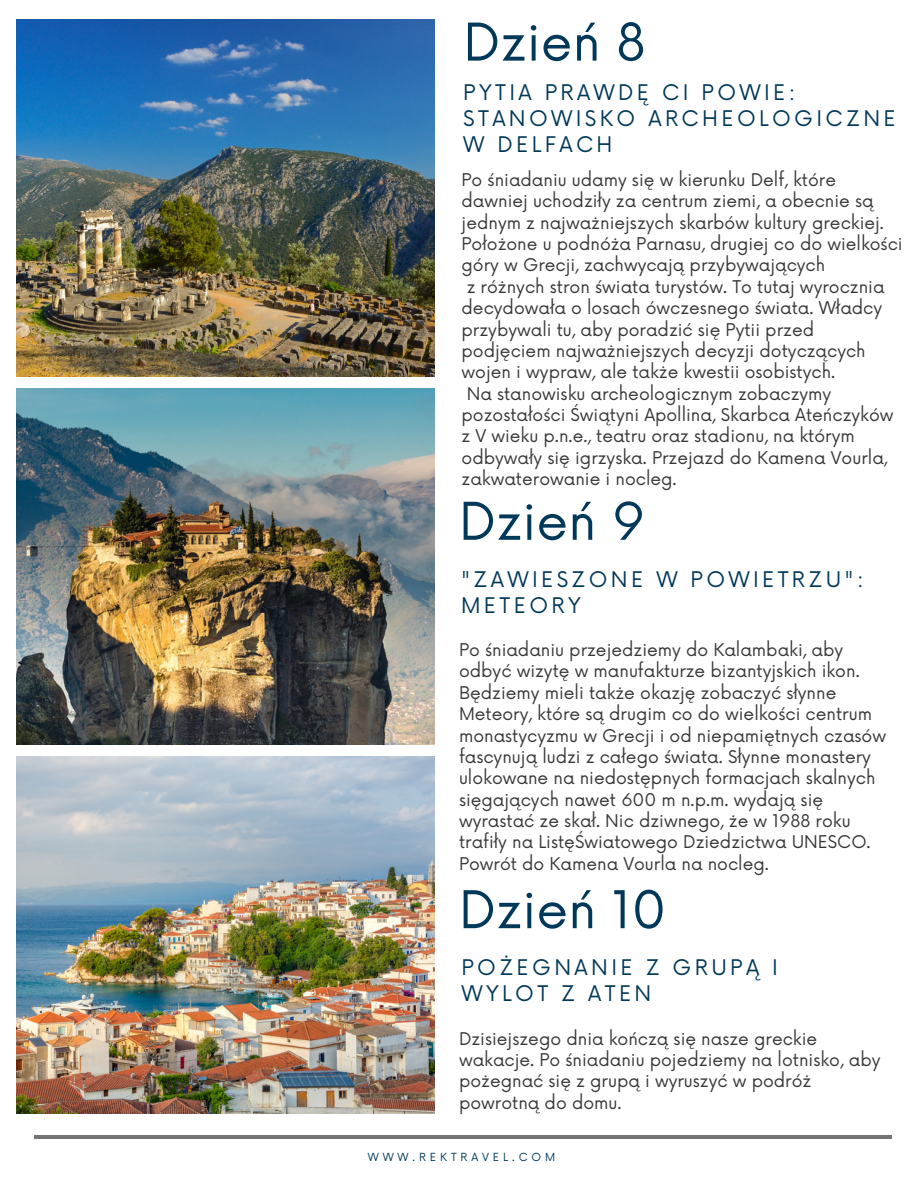
<style>
.page{position:relative;width:918px;height:1188px;background:#fff}
.page>*{position:absolute;margin:0;border:0;box-sizing:border-box;transform-origin:0 0}
.t1{font:50.7px "Now";color:#003859}
.t2{font:21px/25.8px "Now";letter-spacing:.16em;color:#003859}
.t3{font:17.1px/21.3px "Now";color:#373737}
.t4{font:10.95px "Now";letter-spacing:.36em;color:#003859}
</style>
<div class="page">
<img style="left:16px;top:19px;width:419px;height:358px">
<img style="left:16px;top:388px;width:419px;height:357px">
<img style="left:16px;top:756px;width:419px;height:358px">
<hr style="left:35px;top:1136px;width:857px;height:3px;background:#737373">
<h1 class="t1" style="left:463px;top:1px;width:184px">Dzień 8</h1>
<p class="t2" style="left:463px;top:78px;width:434px">PYTIA PRAWDĘ CI POWIE:<br>STANOWISKO ARCHEOLOGICZNE<br>W DELFACH</p>
<p class="t3" style="left:462px;top:168px;width:376px">Po śniadaniu udamy się w kierunku Delf, które</p>
<p class="t3" style="left:462px;top:189px;width:414px">dawniej uchodziły za centrum ziemi, a obecnie są</p>
<p class="t3" style="left:462px;top:211px;width:424px">jednym z najważniejszych skarbów kultury greckiej.</p>
<p class="t3" style="left:462px;top:232px;width:443px">Położone u podnóża Parnasu, drugiej co do wielkości</p>
<p class="t3" style="left:462px;top:253px;width:365px">góry w Grecji, zachwycają przybywających</p>
<p class="t3" style="left:467px;top:275px;width:419px">z różnych stron świata turystów. To tutaj wyrocznia</p>
<p class="t3" style="left:462px;top:296px;width:422px">decydowała o losach ówczesnego świata. Władcy</p>
<p class="t3" style="left:462px;top:317px;width:354px">przybywali tu, aby poradzić się Pytii przed</p>
<p class="t3" style="left:462px;top:339px;width:406px">podjęciem najważniejszych decyzji dotyczących</p>
<p class="t3" style="left:462px;top:360px;width:375px">wojen i wypraw, ale także kwestii osobistych.</p>
<p class="t3" style="left:467px;top:382px;width:366px">Na stanowisku archeologicznym zobaczymy</p>
<p class="t3" style="left:462px;top:403px;width:433px">pozostałości Świątyni Apollina, Skarbca Ateńczyków</p>
<p class="t3" style="left:462px;top:424px;width:395px">z V wieku p.n.e., teatru oraz stadionu, na którym</p>
<p class="t3" style="left:462px;top:446px;width:427px">odbywały się igrzyska. Przejazd do Kamena Vourla,</p>
<p class="t3" style="left:462px;top:467px;width:217px">zakwaterowanie i nocleg.</p>
<h1 class="t1" style="left:459px;top:481px;width:188px">Dzień 9</h1>
<p class="t2" style="left:461px;top:565px;width:404px">"ZAWIESZONE W POWIETRZU":<br>METEORY</p>
<p class="t3" style="left:459px;top:638px;width:429px">Po śniadaniu przejedziemy do Kalambaki, aby odbyć wizytę w manufakturze bizantyjskich ikon.<br>Będziemy mieli także okazję zobaczyć słynne Meteory, które są drugim co do wielkości centrum monastycyzmu w Grecji i od niepamiętnych czasów fascynują ludzi z całego świata. Słynne monastery ulokowane na niedostępnych formacjach skalnych sięgających nawet 600 m n.p.m. wydają się wyrastać ze skał. Nic dziwnego, że w 1988 roku trafiły na ListęŚwiatowego Dziedzictwa UNESCO.<br>Powrót do Kamena Vourla na nocleg.</p>
<h1 class="t1" style="left:459px;top:869px;width:209px">Dzień 10</h1>
<p class="t2" style="left:462px;top:953px;width:318px">POŻEGNANIE Z GRUPĄ I<br>WYLOT Z ATEN</p>
<p class="t3" style="left:459px;top:1026px;width:423px">Dzisiejszego dnia kończą się nasze greckie wakacje. Po śniadaniu pojedziemy na lotnisko, aby pożegnać się z grupą i wyruszyć w podróż powrotną do domu.</p>
<p class="t4" style="left:368px;top:1149px;width:189px">WWW.REKTRAVEL.COM</p>
</div>
